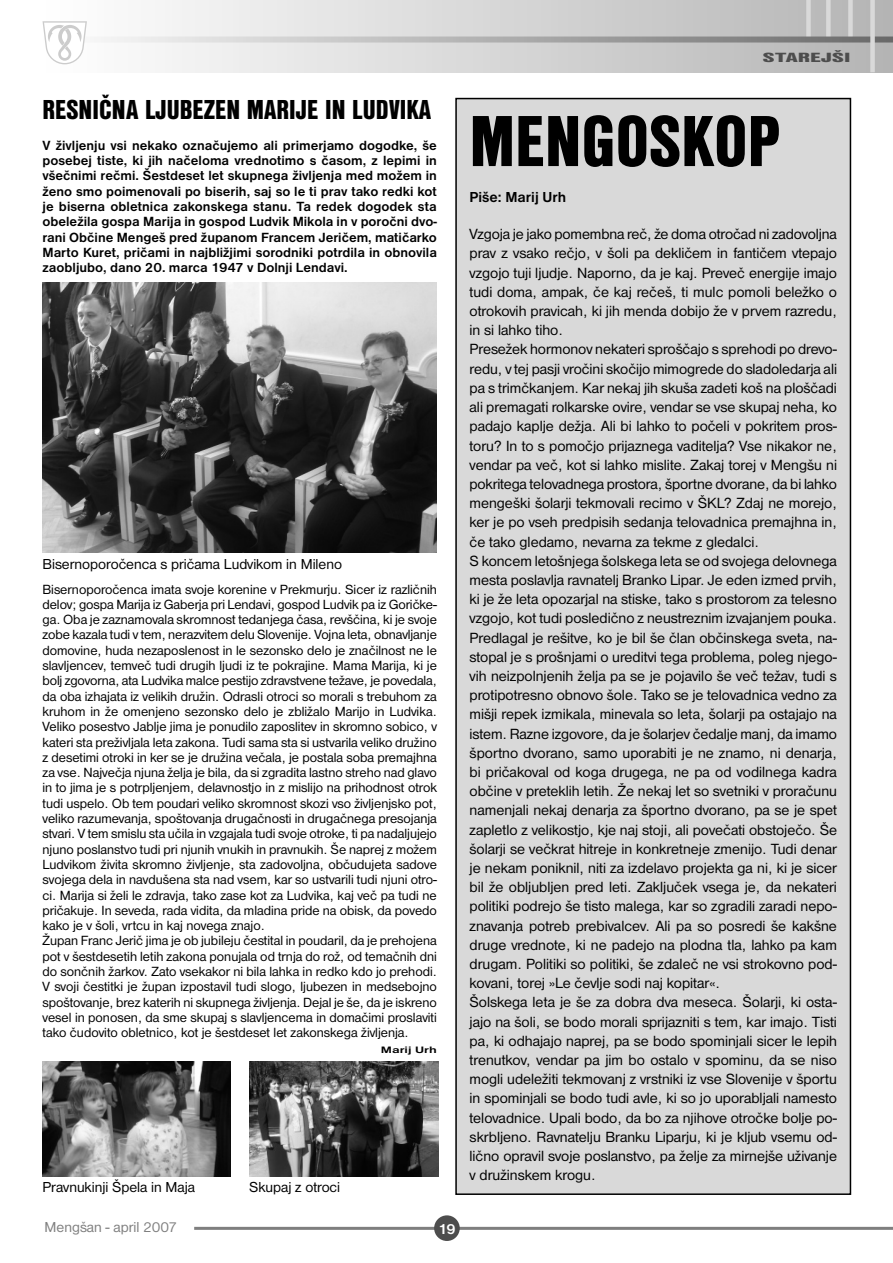
<style>
.page{position:relative;width:893px;height:1263px;background:#fff}
.page>*{position:absolute;margin:0;border:0;box-sizing:border-box;transform-origin:0 0}
.t1{font:75px "Nimbus San DEE Blac Cond";color:#000}
.t2{font:28.5px "Nimbus San DEE Blac Cond";color:#000}
.t3{font:15.3px/19.2px "Nimbus San DEE";color:#000}
.t4{font:15px "Nimbus San DEE";color:#000}
.t5{font:15px "Nimbus San DEE";color:#7f7f7f}
.t6{font:700 15px "Nimbus San DEE";color:#000}
.t7{font:700 15px "Nimbus San DEE";color:#fff}
.t8{font:13.8px/15.3px "Nimbus San DEE";color:#000}
.t9{font:700 13.8px/15.3px "Nimbus San DEE";color:#000;text-align:justify}
.t10{font:13.8px "Nimbus San DEE Blac Cond";color:#4d4d4d;scale:2 1}
.t11{font:700 9.6px "Nimbus San DEE";color:#000;scale:1.43 1}
</style>
<div class="page">
<hr style="left:194px;top:1227px;width:699px;height:3px;background:#7f7f7f">
<div style="left:434px;top:1215px;width:26px;height:26px;background:#4d4d4d;border-radius:50%"></div>
<div style="left:43px;top:0;width:850px;height:72px;background:linear-gradient(to right,#fff,#b3b3b3)"></div>
<div style="left:848px;top:0;width:5px;height:41px;background:#d9d9d9"></div>
<div style="left:806px;top:0;width:5px;height:41px;background:#d9d9d9"></div>
<div style="left:826px;top:0;width:5px;height:41px;background:#d9d9d9"></div>
<svg style="left:87px;top:37px;width:806px;height:6px;background:#b3b3b3"></svg>
<div style="left:870px;top:0;width:5px;height:72px;background:#d9d9d9"></div>
<svg style="left:43px;top:21px;width:44px;height:43px"></svg>
<img style="left:43px;top:283px;width:394px;height:269px">
<div style="left:456px;top:99px;width:394px;height:1095px;background:#d9d9d9"></div>
<div style="left:455px;top:98px;width:396px;height:1097px;border:2px solid #000"></div>
<img style="left:43px;top:1061px;width:187px;height:115px">
<img style="left:249px;top:1061px;width:190px;height:115px">
<h2 class="t2" style="left:43px;top:100px;width:390px">RESNIČNA LJUBEZEN MARIJE IN LUDVIKA</h2>
<p class="t9" style="left:43px;top:138px;width:396px">V življenju vsi nekako označujemo ali primerjamo dogodke, še posebej tiste, ki jih načeloma vrednotimo s časom, z lepimi in všečnimi rečmi. Šestdeset let skupnega življenja med možem in ženo smo poimenovali po biserih, saj so le ti prav tako redki kot je biserna obletnica zakonskega stanu. Ta redek dogodek sta obeležila gospa Marija in gospod Ludvik Mikola in v poročni dvo&shy;rani Občine Mengeš pred županom Francem Jeričem, matičarko Marto Kuret, pričami in najbližjimi sorodniki potrdila in obnovila zaobljubo, dano 20. marca 1947 v Dolnji Lendavi.</p>
<p class="t4" style="left:43px;top:559px;width:301px">Bisernoporočenca s pričama Ludvikom in Mileno</p>
<p class="t8" style="left:43px;top:582px;width:396px">Bisernoporočenca imata svoje korenine v Prekmurju. Sicer iz različnih delov; gospa Marija iz Gaberja pri Lendavi, gospod Ludvik pa iz Goričke&shy;ga. Oba je zaznamovala skromnost tedanjega časa, revščina, ki je svoje zobe kazala tudi v tem, nerazvitem delu Slovenije. Vojna leta, obnavljanje domovine, huda nezaposlenost in le sezonsko delo je značilnost ne le slavljencev, temveč tudi drugih ljudi iz te pokrajine. Mama Marija, ki je bolj zgovorna, ata Ludvika malce pestijo zdravstvene težave, je povedala, da oba izhajata iz velikih družin. Odrasli otroci so morali s trebuhom za kruhom in že omenjeno sezonsko delo je zbližalo Marijo in Ludvika.<br>Veliko posestvo Jablje jima je ponudilo zaposlitev in skromno sobico, v kateri sta preživljala leta zakona. Tudi sama sta si ustvarila veliko družino z desetimi otroki in ker se je družina večala, je postala soba premajhna za vse. Največja njuna želja je bila, da si zgradita lastno streho nad glavo in to jima je s potrpljenjem, delavnostjo in z mislijo na prihodnost otrok tudi uspelo. Ob tem poudari veliko skromnost skozi vso življenjsko pot, veliko razumevanja, spoštovanja drugačnosti in drugačnega presojanja stvari. V tem smislu sta učila in vzgajala tudi svoje otroke, ti pa nadaljujejo njuno poslanstvo tudi pri njunih vnukih in pravnukih. Še naprej z možem Ludvikom živita skromno življenje, sta zadovoljna, občudujeta sadove svojega dela in navdušena sta nad vsem, kar so ustvarili tudi njuni otro&shy;ci. Marija si želi le zdravja, tako zase kot za Ludvika, kaj več pa tudi ne pričakuje. In seveda, rada vidita, da mladina pride na obisk, da povedo kako je v šoli, vrtcu in kaj novega znajo.<br>Župan Franc Jerič jima je ob jubileju čestital in poudaril, da je prehojena pot v šestdesetih letih zakona ponujala od trnja do rož, od temačnih dni do sončnih žarkov. Zato vsekakor ni bila lahka in redko kdo jo prehodi.<br>V svoji čestitki je župan izpostavil tudi slogo, ljubezen in medsebojno spoštovanje, brez katerih ni skupnega življenja. Dejal je še, da je iskreno vesel in ponosen, da sme skupaj s slavljencema in domačimi proslaviti tako čudovito obletnico, kot je šestdeset let zakonskega življenja.</p>
<p class="t11" style="left:381px;top:1046px;width:41px">Marij Urh</p>
<p class="t4" style="left:43px;top:1182px;width:154px">Pravnukinji Špela in Maja</p>
<p class="t4" style="left:249px;top:1182px;width:92px">Skupaj z otroci</p>
<p class="t5" style="left:45px;top:1222px;width:134px">Mengšan - april 2007</p>
<p class="t7" style="left:438px;top:1223px;width:19px">19</p>
<p class="t10" style="left:763px;top:52px;width:45px">STAREJŠI</p>
<h1 class="t1" style="left:470px;top:114px;width:312px">MENGOSKOP</h1>
<p class="t6" style="left:470px;top:192px;width:98px">Piše: Marij Urh</p>
<p class="t3" style="left:470px;top:226px;width:369px">Vzgoja je jako pomembna reč, že doma otročad ni zadovoljna prav z vsako rečjo, v šoli pa dekličem in fantičem vtepajo vzgojo tuji ljudje. Naporno, da je kaj. Preveč energije imajo tudi doma, ampak, če kaj rečeš, ti mulc pomoli beležko o otrokovih pravicah, ki jih menda dobijo že v prvem razredu, in si lahko tiho.<br>Presežek hormonov nekateri sproščajo s sprehodi po drevo&shy;redu, v tej pasji vročini skočijo mimogrede do sladoledarja ali pa s trimčkanjem. Kar nekaj jih skuša zadeti koš na ploščadi ali premagati rolkarske ovire, vendar se vse skupaj neha, ko padajo kaplje dežja. Ali bi lahko to počeli v pokritem pros&shy;toru? In to s pomočjo prijaznega vaditelja? Vse nikakor ne, vendar pa več, kot si lahko mislite. Zakaj torej v Mengšu ni pokritega telovadnega prostora, športne dvorane, da bi lahko mengeški šolarji tekmovali recimo v ŠKL? Zdaj ne morejo, ker je po vseh predpisih sedanja telovadnica premajhna in, če tako gledamo, nevarna za tekme z gledalci.<br>S koncem letošnjega šolskega leta se od svojega delovnega mesta poslavlja ravnatelj Branko Lipar. Je eden izmed prvih, ki je že leta opozarjal na stiske, tako s prostorom za telesno vzgojo, kot tudi posledično z neustreznim izvajanjem pouka.<br>Predlagal je rešitve, ko je bil še član občinskega sveta, na&shy;stopal je s prošnjami o ureditvi tega problema, poleg njego&shy;vih neizpolnjenih želja pa se je pojavilo še več težav, tudi s protipotresno obnovo šole. Tako se je telovadnica vedno za mišji repek izmikala, minevala so leta, šolarji pa ostajajo na istem. Razne izgovore, da je šolarjev čedalje manj, da imamo športno dvorano, samo uporabiti je ne znamo, ni denarja, bi pričakoval od koga drugega, ne pa od vodilnega kadra občine v preteklih letih. Že nekaj let so svetniki v proračunu namenjali nekaj denarja za športno dvorano, pa se je spet zapletlo z velikostjo, kje naj stoji, ali povečati obstoječo. Še šolarji se večkrat hitreje in konkretneje zmenijo. Tudi denar je nekam poniknil, niti za izdelavo projekta ga ni, ki je sicer bil že obljubljen pred leti. Zaključek vsega je, da nekateri politiki podrejo še tisto malega, kar so zgradili zaradi nepo&shy;znavanja potreb prebivalcev. Ali pa so posredi še kakšne druge vrednote, ki ne padejo na plodna tla, lahko pa kam drugam. Politiki so politiki, še zdaleč ne vsi strokovno pod&shy;kovani, torej »Le čevlje sodi naj kopitar«.<br>Šolskega leta je še za dobra dva meseca. Šolarji, ki osta&shy;jajo na šoli, se bodo morali sprijazniti s tem, kar imajo. Tisti pa, ki odhajajo naprej, pa se bodo spominjali sicer le lepih trenutkov, vendar pa jim bo ostalo v spominu, da se niso mogli udeležiti tekmovanj z vrstniki iz vse Slovenije v športu in spominjali se bodo tudi avle, ki so jo uporabljali namesto telovadnice. Upali bodo, da bo za njihove otročke bolje po&shy;skrbljeno. Ravnatelju Branku Liparju, ki je kljub vsemu od&shy;lično opravil svoje poslanstvo, pa želje za mirnejše uživanje v družinskem krogu.</p>
</div>
